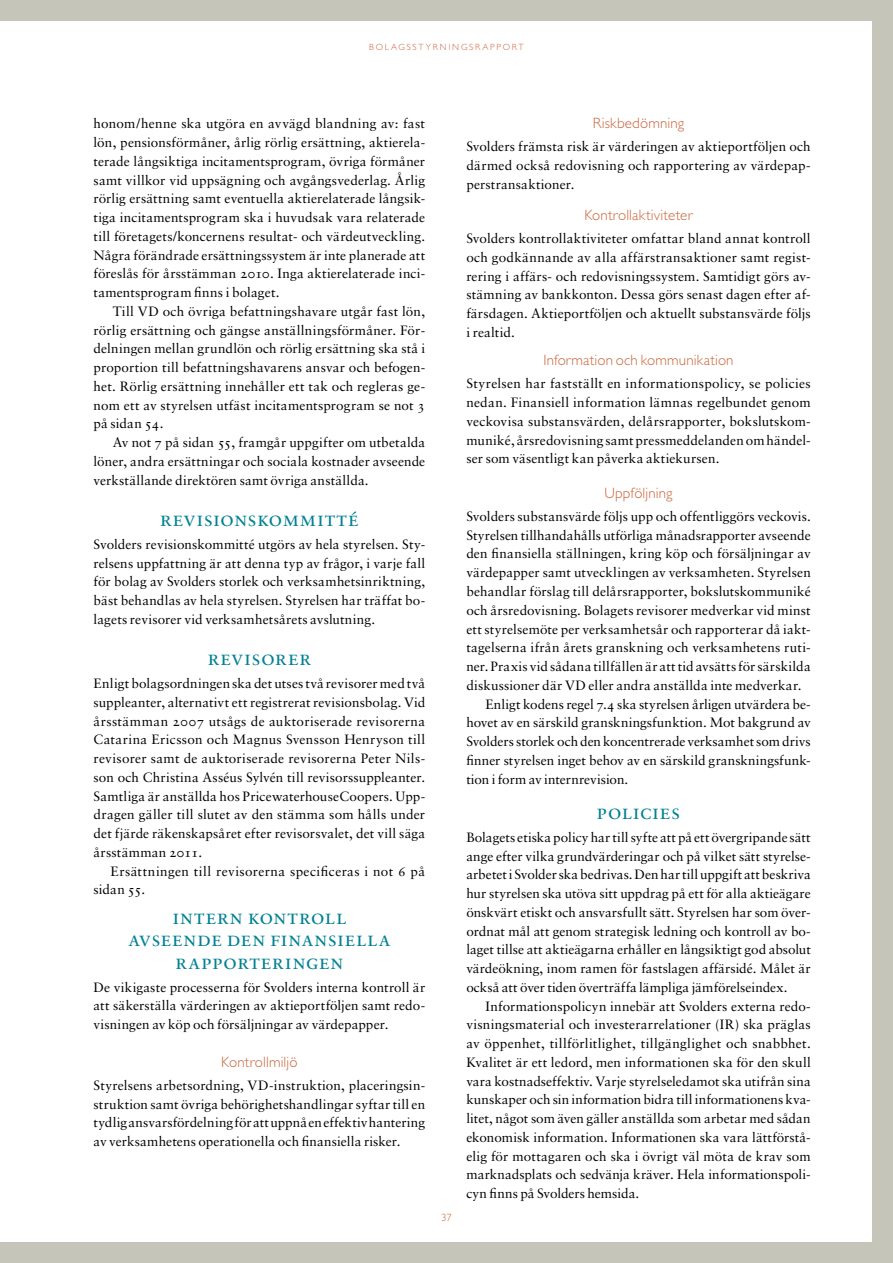
<style>
.page{position:relative;width:893px;height:1263px;background:#c6c5ba}
.page>*{position:absolute;margin:0;border:0;box-sizing:border-box;transform-origin:0 0}
.t1{font:21px/22.5px "Sabon Roman SC";letter-spacing:.025em;color:#008193;text-align:center}
.t2{font:300 15px "Gill Sans Std";letter-spacing:.01em;color:#cb653c}
.t3{font:13.5px/18.8px "Sabon Roman Os F";letter-spacing:.01em;color:#000;text-align:justify}
.t4{font:300 10.5px "Gill Sans Std";color:#cb653c}
.t5{font:300 9px "Gill Sans Std";letter-spacing:.16em;color:#cb653c}
</style>
<div class="page">
<div style="left:0;top:21px;width:872px;height:1221px;background:#fff"></div>
<p class="t5" style="left:369px;top:42px;width:8px">bolagsstyrningsrapport</p>
<p class="t5" style="left:412px;top:42px;width:71px">LOREM IPSUM</p>
<p class="t3" style="left:94px;top:114px;width:333px">honom/henne ska utgöra en avvägd blandning av: fast lön, pensionsförmåner, årlig rörlig ersättning, aktierela&shy;terade långsiktiga incitamentsprogram, övriga förmåner samt villkor vid uppsägning och avgångsvederlag. Årlig rörlig ersättning samt eventuella aktierelaterade långsik&shy;tiga incitamentsprogram ska i huvudsak vara relaterade till företagets/koncernens resultat- och värdeutveckling.<br>Några förändrade ersättningssystem är inte planerade att föreslås för årsstämman 2010. Inga aktierelaterade inci&shy;tamentsprogram finns i bolaget.</p>
<p class="t3" style="left:94px;top:302px;width:333px;text-indent:19px">Till VD och övriga befattningshavare utgår fast lön, rörlig ersättning och gängse anställningsförmåner. För&shy;delningen mellan grundlön och rörlig ersättning ska stå i proportion till befattningshavarens ansvar och befogen&shy;het. Rörlig ersättning innehåller ett tak och regleras ge&shy;nom ett av styrelsen utfäst incitamentsprogram se not 3 på sidan 54.</p>
<p class="t3" style="left:94px;top:433px;width:333px;text-indent:19px">Av not 7 på sidan 55, framgår uppgifter om utbetalda löner, andra ersättningar och sociala kostnader avseende verkställande direktören samt övriga anställda.</p>
<h1 class="t1" style="left:160px;top:507px;width:200px">revisionskommitté</h1>
<p class="t3" style="left:94px;top:535px;width:333px">Svolders revisionskommitté utgörs av hela styrelsen. Sty&shy;relsens uppfattning är att denna typ av frågor, i varje fall för bolag av Svolders storlek och verksamhetsinriktning, bäst behandlas av hela styrelsen. Styrelsen har träffat bo&shy;lagets revisorer vid verksamhetsårets avslutning.</p>
<h1 class="t1" style="left:208px;top:646px;width:105px">revisorer</h1>
<p class="t3" style="left:94px;top:674px;width:333px">Enligt bolagsordningen ska det utses två revisorer med två suppleanter, alternativt ett registrerat revisionsbolag. Vid årsstämman 2007 utsågs de auktoriserade revisorerna Catarina Ericsson och Magnus Svensson Henryson till revisorer samt de auktoriserade revisorerna Peter Nils&shy;son och Christina Asséus Sylvén till revisorssuppleanter.<br>Samtliga är anställda hos PricewaterhouseCoopers. Upp&shy;dragen gäller till slutet av den stämma som hålls under det fjärde räkenskapsåret efter revisorsvalet, det vill säga årsstämman 2011.</p>
<p class="t3" style="left:94px;top:861px;width:333px;text-indent:17px">Ersättningen till revisorerna specificeras i not 6 på sidan 55.</p>
<h1 class="t1" style="left:128px;top:905px;width:263px">intern kontroll avseende den finansiella rapporteringen</h1>
<p class="t3" style="left:94px;top:977px;width:333px">De vikigaste processerna för Svolders interna kontroll är att säkerställa värderingen av aktieportföljen samt redo&shy;visningen av köp och försäljningar av värdepapper.</p>
<p class="t2" style="left:221px;top:1053px;width:78px">Kontrollmiljö</p>
<p class="t3" style="left:94px;top:1075px;width:333px">Styrelsens arbetsordning, VD-instruktion, placeringsin&shy;struktion samt övriga behörighetshandlingar syftar till en tydlig ansvarsfördelning för att uppnå en effektiv hantering av verksamhetens operationella och finansiella risker.</p>
<p class="t4" style="left:441px;top:1212px;width:12px">37</p>
<p class="t2" style="left:593px;top:115px;width:93px">Riskbedömning</p>
<p class="t3" style="left:466px;top:137px;width:346px">Svolders främsta risk är värderingen av aktieportföljen och därmed också redovisning och rapportering av värdepap&shy;perstransaktioner.</p>
<p class="t2" style="left:584px;top:207px;width:110px">Kontrollaktiviteter</p>
<p class="t3" style="left:466px;top:229px;width:346px">Svolders kontrollaktiviteter omfattar bland annat kontroll och godkännande av alla affärstransaktioner samt regist&shy;rering i affärs- och redovisningssystem. Samtidigt görs av&shy;stämning av bankkonton. Dessa görs senast dagen efter af&shy;färsdagen. Aktieportföljen och aktuellt substansvärde följs i realtid.</p>
<p class="t2" style="left:543px;top:352px;width:192px">Information och kommunikation</p>
<p class="t3" style="left:466px;top:374px;width:346px">Styrelsen har fastställt en informationspolicy, se policies nedan. Finansiell information lämnas regelbundet genom veckovisa substansvärden, delårsrapporter, bokslutskom&shy;muniké, årsredovisning samt pressmeddelanden om händel&shy;ser som väsentligt kan påverka aktiekursen.</p>
<p class="t2" style="left:604px;top:484px;width:70px">Uppföljning</p>
<p class="t3" style="left:466px;top:507px;width:346px">Svolders substansvärde följs upp och offentliggörs veckovis.</p>
<p class="t3" style="left:466px;top:525px;width:346px">Styrelsen tillhandahålls utförliga månadsrapporter avseende</p>
<p class="t3" style="left:466px;top:544px;width:346px">den finansiella ställningen, kring köp och försäljningar av</p>
<p class="t3" style="left:466px;top:563px;width:346px">värdepapper samt utvecklingen av verksamheten. Styrelsen</p>
<p class="t3" style="left:466px;top:582px;width:346px">behandlar förslag till delårsrapporter, bokslutskommuniké</p>
<p class="t3" style="left:466px;top:600px;width:346px">och årsredovisning. Bolagets revisorer medverkar vid minst</p>
<p class="t3" style="left:466px;top:619px;width:346px">ett styrelsemöte per verksamhetsår och rapporterar då iakt-</p>
<p class="t3" style="left:466px;top:638px;width:346px">tagelserna ifrån årets granskning och verksamhetens ruti-</p>
<p class="t3" style="left:466px;top:657px;width:346px">ner. Praxis vid sådana tillfällen är att tid avsätts för särskilda</p>
<p class="t3" style="left:466px;top:675px;width:337px">diskussioner där VD eller andra anställda inte medverkar.</p>
<p class="t3" style="left:485px;top:694px;width:327px">Enligt kodens regel 7.4 ska styrelsen årligen utvärdera be-</p>
<p class="t3" style="left:466px;top:713px;width:346px">hovet av en särskild granskningsfunktion. Mot bakgrund av</p>
<p class="t3" style="left:466px;top:732px;width:346px">Svolders storlek och den koncentrerade verksamhet som drivs</p>
<p class="t3" style="left:466px;top:750px;width:346px">finner styrelsen inget behov av en särskild granskningsfunk-</p>
<p class="t3" style="left:466px;top:769px;width:163px">tion i form av internrevision.</p>
<h1 class="t1" style="left:597px;top:800px;width:85px">policies</h1>
<p class="t3" style="left:466px;top:827px;width:346px">Bolagets etiska policy har till syfte att på ett övergripande sätt ange efter vilka grundvärderingar och på vilket sätt styrelse&shy;arbetet i Svolder ska bedrivas. Den har till uppgift att beskriva hur styrelsen ska utöva sitt uppdrag på ett för alla aktieägare önskvärt etiskt och ansvarsfullt sätt. Styrelsen har som över&shy;ordnat mål att genom strategisk ledning och kontroll av bo&shy;laget tillse att aktieägarna erhåller en långsiktigt god absolut värdeökning, inom ramen för fastslagen affärsidé. Målet är också att över tiden överträffa lämpliga jämförelseindex.</p>
<p class="t3" style="left:466px;top:996px;width:346px;text-indent:19px">Informationspolicyn innebär att Svolders externa redo&shy;visningsmaterial och investerarrelationer (IR) ska präglas av öppenhet, tillförlitlighet, tillgänglighet och snabbhet.<br>Kvalitet är ett ledord, men informationen ska för den skull vara kostnadseffektiv. Varje styrelseledamot ska utifrån sina kunskaper och sin information bidra till informationens kva&shy;litet, något som även gäller anställda som arbetar med sådan ekonomisk information. Informationen ska vara lättförstå&shy;elig för mottagaren och ska i övrigt väl möta de krav som marknadsplats och sedvänja kräver. Hela informationspoli&shy;cyn finns på Svolders hemsida.</p>
</div>
